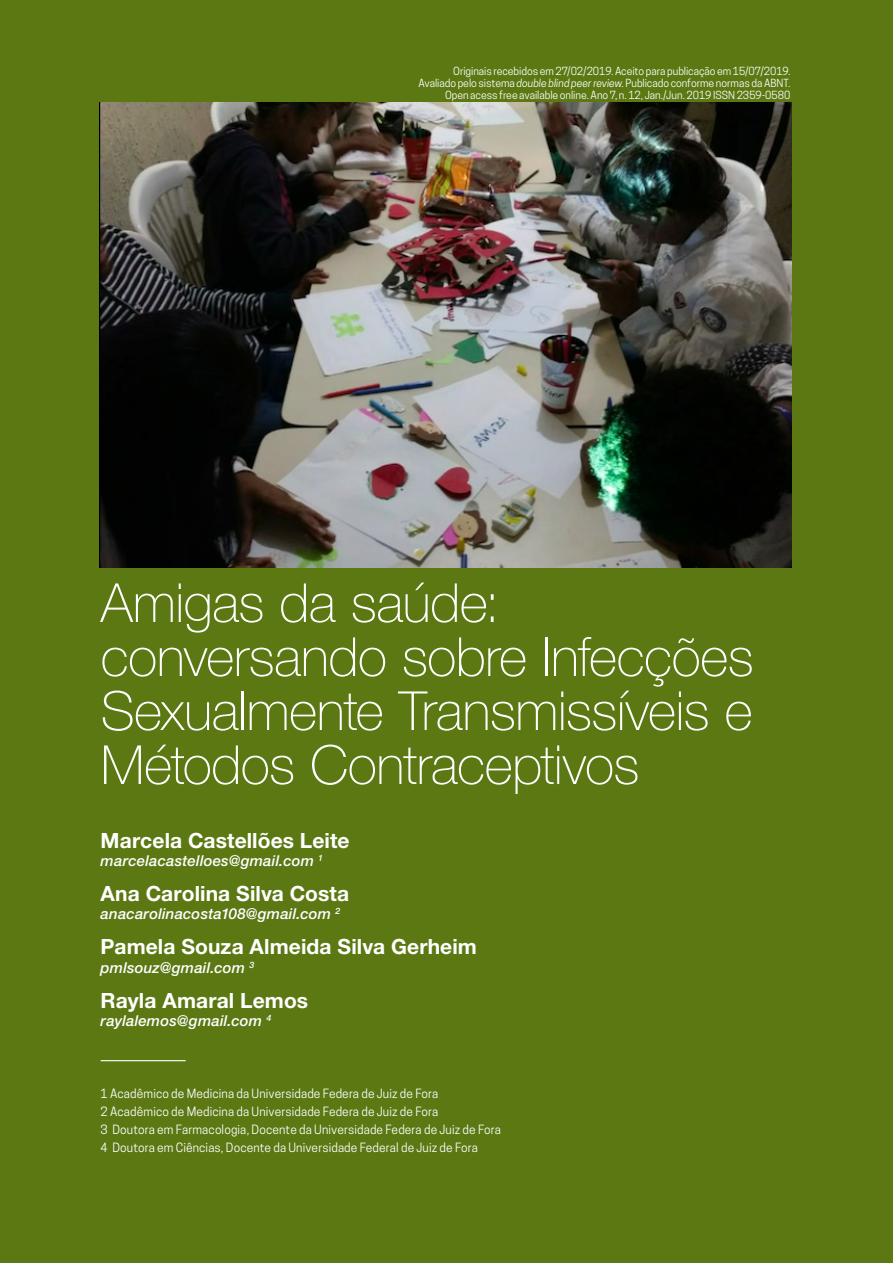
<style>
.page{position:relative;width:893px;height:1263px;background:#5b7813}
.page>*{position:absolute;margin:0;border:0;box-sizing:border-box;transform-origin:0 0}
.t1{font:100 54px/54px "Helvetica Neue LT Pro";letter-spacing:-.01em;color:#fff}
.t2{font:700 21px "Helvetica Neue LT Pro";letter-spacing:.005em;color:#fff}
.t3{font:italic 500 15px "Helvetica Neue LT Pro";letter-spacing:.01em;color:#fff}
.t4{font:12px/18px "Cooper Hewitt";letter-spacing:.01em;color:#fff}
.t5{font:10.5px/12px "Cooper Hewitt";letter-spacing:-.005em;color:#fff;text-align:right}
.s1{font-style:italic}
</style>
<div class="page">
<hr style="left:101px;top:1060px;width:85px;height:1px;background:#fff">
<img style="left:100px;top:102px;width:692px;height:466px">
<p class="t5" style="left:418px;top:65px;width:374px">Originais recebidos em 27/02/2019. Aceito para publicação em 15/07/2019.<br>Avaliado pelo sistema <span class="s1">double blind peer review</span>. Publicado conforme normas da ABNT.<br>Open acess free available online. Ano 7, n. 12, Jan./Jun. 2019 ISSN 2359-0580</p>
<h1 class="t1" style="left:101px;top:576px;width:654px">Amigas da saúde: conversando sobre Infecções<br>Sexualmente Transmissíveis e<br>Métodos Contraceptivos</h1>
<h2 class="t2" style="left:101px;top:827px;width:250px">Marcela Castellões Leite</h2>
<p class="t3" style="left:101px;top:851px;width:224px">marcelacastelloes@gmail.com <sup>1</sup></p>
<h2 class="t2" style="left:101px;top:880px;width:250px">Ana Carolina Silva Costa</h2>
<p class="t3" style="left:101px;top:904px;width:241px">anacarolinacosta108@gmail.com <sup>2</sup></p>
<h2 class="t2" style="left:101px;top:933px;width:378px">Pamela Souza Almeida Silva Gerheim</h2>
<p class="t3" style="left:101px;top:959px;width:155px">pmlsouz@gmail.com <sup>3</sup></p>
<h2 class="t2" style="left:101px;top:987px;width:209px">Rayla Amaral Lemos</h2>
<p class="t3" style="left:101px;top:1012px;width:172px">raylalemos@gmail.com <sup>4</sup></p>
<p class="t4" style="left:101px;top:1085px;width:402px">1 Acadêmico de Medicina da Universidade Federa de Juiz de Fora<br>2 Acadêmico de Medicina da Universidade Federa de Juiz de Fora<br>3 Doutora em Farmacologia, Docente da Universidade Federa de Juiz de Fora 4 Doutora em Ciências, Docente da Universidade Federal de Juiz de Fora</p>
</div>
